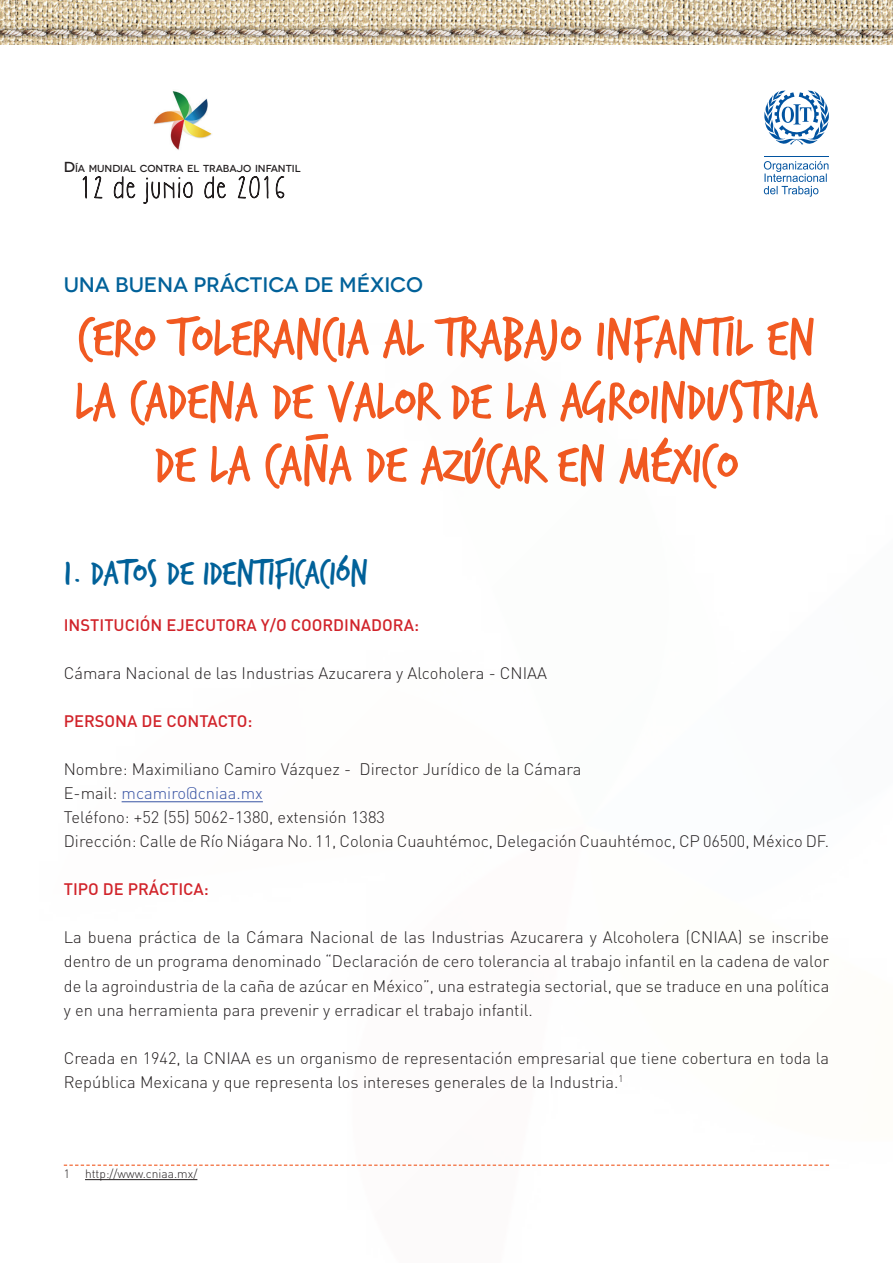
<style>
.page{position:relative;width:893px;height:1263px;background:#fff}
.page>*{position:absolute;margin:0;border:0;box-sizing:border-box;transform-origin:0 0}
.t1{font:57px/63.2px "Trash Hand";color:#f15921;text-align:center}
.t2{font:37.5px "Trash Hand";color:#016199}
.t3{font:500 21px "Novecentowide";letter-spacing:-.005em;color:#016199}
.t4{font:300 16.5px/24px "DIN";color:#231f20}
.t5{font:500 16.5px "DIN";color:#d1232a}
.t6{font:300 12px "DIN";color:#231f20}
.t7{font:500 10.2px "Novecentowide";color:#231f20}
.s1{font-size:14.55px}
.s2{color:#3853a3}
</style>
<div class="page">
<img style="left:0;top:0;width:893px;height:45px">
<svg style="left:305px;top:434px;width:23px;height:7px"></svg>
<hr style="left:122px;top:801px;width:141px;height:1px;background:#3853a3">
<svg style="left:64px;top:1164px;width:765px;height:2px"></svg>
<hr style="left:85px;top:1179px;width:112px;height:1px;background:#231f20">
<img style="left:193px;top:98px;width:19px;height:41px">
<svg style="left:82px;top:175px;width:5px;height:24px"></svg>
<svg style="left:94px;top:176px;width:9px;height:23px"></svg>
<svg style="left:113px;top:176px;width:23px;height:23px"></svg>
<svg style="left:143px;top:91px;width:50px;height:113px"></svg>
<svg style="left:204px;top:176px;width:22px;height:23px"></svg>
<svg style="left:237px;top:175px;width:32px;height:24px"></svg>
<svg style="left:275px;top:176px;width:10px;height:23px"></svg>
<svg style="left:764px;top:90px;width:65px;height:55px"></svg>
<hr style="left:764px;top:156px;width:65px;height:1px;background:#0153a0">
<svg style="left:764px;top:161px;width:64px;height:36px"></svg>
<p class="t7" style="left:64px;top:162px;width:238px"><span class="s1">D</span>ÍA MUNDIAL CONTRA EL TRABAJO INFANTIL</p>
<p class="t3" style="left:64px;top:272px;width:361px">UNA BUENA PRÁCTICA DE MÉXICO</p>
<h1 class="t1" style="left:75px;top:309px;width:744px">CERO TOLERANCIA AL TRABAJO INFANTIL EN<br>LA CADENA DE VALOR DE LA AGROINDUSTRIA<br>DE LA CAÑA DE AZÚCAR EN MÉXICO</h1>
<h2 class="t2" style="left:64px;top:555px;width:306px">1. DATOS DE IDENTIFICACIÓN</h2>
<p class="t5" style="left:64px;top:615px;width:357px">INSTITUCI ÓN EJECUTORA Y/O COORDI NADORA:</p>
<p class="t4" style="left:64px;top:661px;width:485px">Cámara Nacional de las Industrias Azucarera y Alcoholera - CNIAA</p>
<p class="t5" style="left:64px;top:711px;width:190px">PERSONA DE CONTACTO:</p>
<p class="t4" style="left:64px;top:757px;width:767px">Nombre: Maximiliano Camiro Vázquez - Director Jurídico de la Cámara<br>E-mail: <span class="s2">mcamiro@cniaa.mx<br></span>Teléfono: +52 (55) 5062-1380, extensión 1383<br>Dirección: Calle de Río Niágara No. 11, Colonia Cuauhtémoc, Delegación Cuauhtémoc, CP 06500, México DF.</p>
<p class="t5" style="left:64px;top:879px;width:146px">TIPO DE PRÁCTI CA:</p>
<p class="t4" style="left:64px;top:925px;width:767px;text-align:justify">La buena práctica de la Cámara Nacional de las Industrias Azucarera y Alcoholera (CNIAA) se inscribe dentro de un programa denominado “Declaración de cero tolerancia al trabajo infantil en la cadena de valor de la agroindustria de la caña de azúcar en México”, una estrategia sectorial, que se traduce en una política y en una herramienta para prevenir y erradicar el trabajo infantil.</p>
<p class="t4" style="left:64px;top:1045px;width:767px">Creada en 1942, la CNIAA es un organismo de representación empresarial que tiene cobertura en toda la<br>República Mexicana y que representa los intereses generales de la Industria.<sup>1</sup></p>
<p class="t6" style="left:64px;top:1166px;width:8px">1</p>
<p class="t6" style="left:85px;top:1166px;width:114px">http://www.cniaa.mx/</p>
</div>
